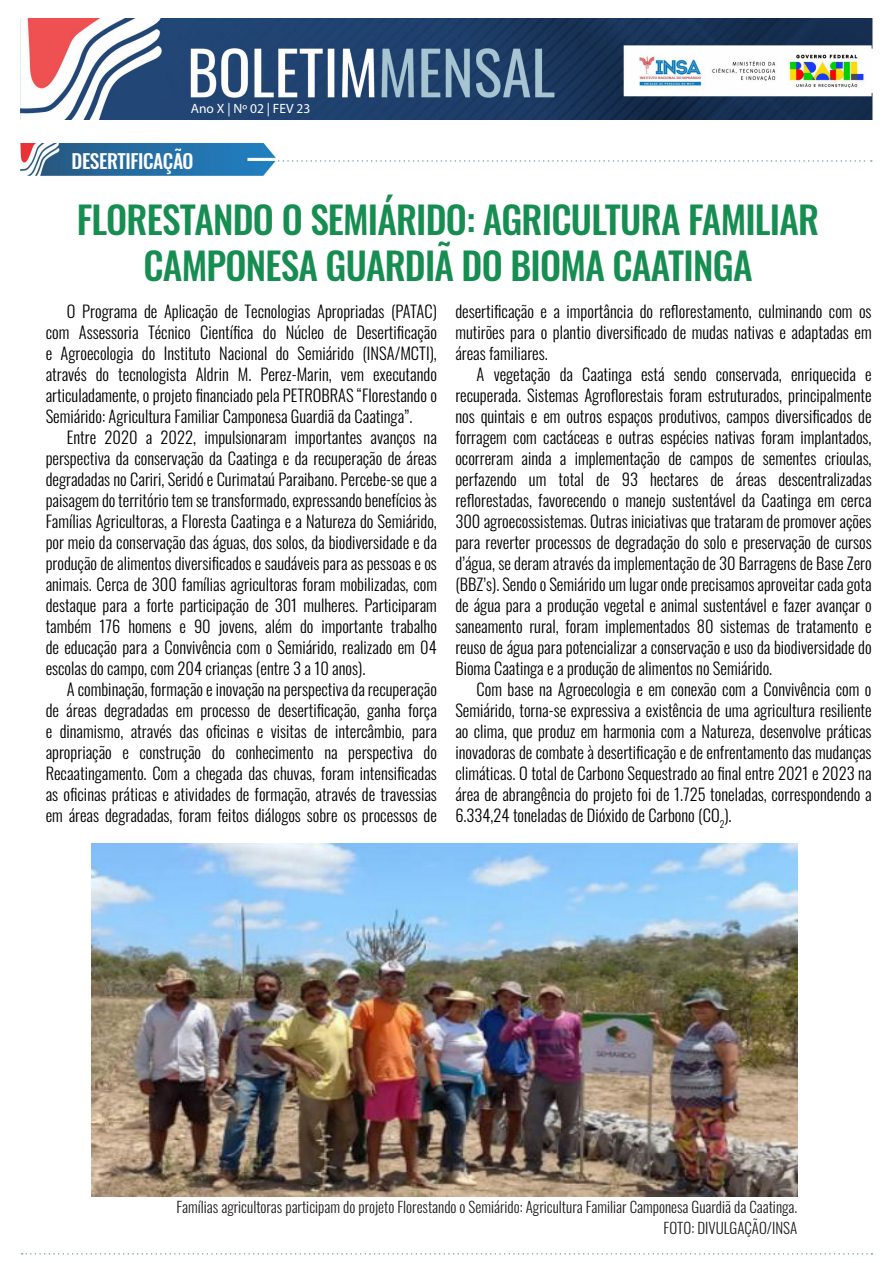
<style>
.page{position:relative;width:893px;height:1263px;background:#fff}
.page>*{position:absolute;margin:0;border:0;box-sizing:border-box;transform-origin:0 0}
.t1{font:37.5px "Oswald";letter-spacing:-.02em;color:#168d51}
.t2{font:19.5px "Oswald";letter-spacing:-.02em;color:#fff}
.t3{font:300 16.5px/21px "Oswald";color:#000;text-align:justify}
.t4{font:300 15px "Oswald";color:#231f20}
.t5{font:13.5px "Myriad Pro";color:#fff}
</style>
<div class="page">
<img style="left:21px;top:18px;width:851px;height:101px">
<svg style="left:22px;top:1253px;width:850px;height:1px"></svg>
<svg style="left:278px;top:160px;width:594px;height:2px"></svg>
<img style="left:21px;top:144px;width:255px;height:31px">
<img style="left:91px;top:843px;width:706px;height:353px">
<p class="t5" style="left:191px;top:100px;width:121px">Ano X | Nº 02 | FEV 23</p>
<p class="t2" style="left:72px;top:144px;width:124px">DESERTIFICAÇÃO</p>
<p class="t1" style="left:77px;top:186px;width:744px">FLORESTANDO O SEMIÁRIDO: AGRICULTURA FAMILIAR</p>
<p class="t1" style="left:143px;top:233px;width:611px">CAMPONESA GUARDIÃ DO BIOMA CAATINGA</p>
<p class="t3" style="left:46px;top:300px;width:393px;text-indent:21px">O Programa de Aplicação de Tecnologias Apropriadas (PATAC) com Assessoria Técnico Científica do Núcleo de Desertificação e Agroecologia do Instituto Nacional do Semiárido (INSA/MCTI), através do tecnologista Aldrin M. Perez-Marin, vem executando articuladamente, o projeto financiado pela PETROBRAS “Florestando o Semiárido: Agricultura Familiar Camponesa Guardiã da Caatinga”.</p>
<p class="t3" style="left:46px;top:426px;width:393px;text-indent:21px">Entre 2020 a 2022, impulsionaram importantes avanços na perspectiva da conservação da Caatinga e da recuperação de áreas degradadas no Cariri, Seridó e Curimataú Paraibano. Percebe-se que a paisagem do território tem se transformado, expressando benefícios às Famílias Agricultoras, a Floresta Caatinga e a Natureza do Semiárido, por meio da conservação das águas, dos solos, da biodiversidade e da produção de alimentos diversificados e saudáveis para as pessoas e os animais. Cerca de 300 famílias agricultoras foram mobilizadas, com destaque para a forte participação de 301 mulheres. Participaram também 176 homens e 90 jovens, além do importante trabalho de educação para a Convivência com o Semiárido, realizado em 04 escolas do campo, com 204 crianças (entre 3 a 10 anos).</p>
<p class="t3" style="left:46px;top:678px;width:393px;text-indent:21px">A combinação, formação e inovação na perspectiva da recuperação de áreas degradadas em processo de desertificação, ganha força e dinamismo, através das oficinas e visitas de intercâmbio, para apropriação e construção do conhecimento na perspectiva do Recaatingamento. Com a chegada das chuvas, foram intensificadas as oficinas práticas e atividades de formação, através de travessias em áreas degradadas, foram feitos diálogos sobre os processos de</p>
<p class="t3" style="left:455px;top:300px;width:418px">desertificação e a importância do reflorestamento, culminando com os mutirões para o plantio diversificado de mudas nativas e adaptadas em áreas familiares.</p>
<p class="t3" style="left:455px;top:363px;width:418px;text-indent:21px">A vegetação da Caatinga está sendo conservada, enriquecida e recuperada. Sistemas Agroflorestais foram estruturados, principalmente nos quintais e em outros espaços produtivos, campos diversificados de forragem com cactáceas e outras espécies nativas foram implantados, ocorreram ainda a implementação de campos de sementes crioulas, perfazendo um total de 93 hectares de áreas descentralizadas reflorestadas, favorecendo o manejo sustentável da Caatinga em cerca 300 agroecossistemas. Outras iniciativas que trataram de promover ações para reverter processos de degradação do solo e preservação de cursos d’água, se deram através da implementação de 30 Barragens de Base Zero (BBZ’s). Sendo o Semiárido um lugar onde precisamos aproveitar cada gota de água para a produção vegetal e animal sustentável e fazer avançar o saneamento rural, foram implementados 80 sistemas de tratamento e reuso de água para potencializar a conservação e uso da biodiversidade do Bioma Caatinga e a produção de alimentos no Semiárido.</p>
<p class="t3" style="left:455px;top:678px;width:418px;text-indent:21px">Com base na Agroecologia e em conexão com a Convivência com o Semiárido, torna-se expressiva a existência de uma agricultura resiliente ao clima, que produz em harmonia com a Natureza, desenvolve práticas inovadoras de combate à desertificação e de enfrentamento das mudanças climáticas. O total de Carbono Sequestrado ao final entre 2021 e 2023 na área de abrangência do projeto foi de 1.725 toneladas, correspondendo a 6.334,24 toneladas de Dióxido de Carbono (CO<sub>2</sub>).</p>
<p class="t4" style="left:177px;top:1194px;width:622px">Famílias agricultoras participam do projeto Florestando o Semiárido: Agricultura Familiar Camponesa Guardiã da Caatinga.</p>
<p class="t4" style="left:664px;top:1215px;width:135px">FOTO: DIVULGAÇÃO/INSA</p>
</div>
